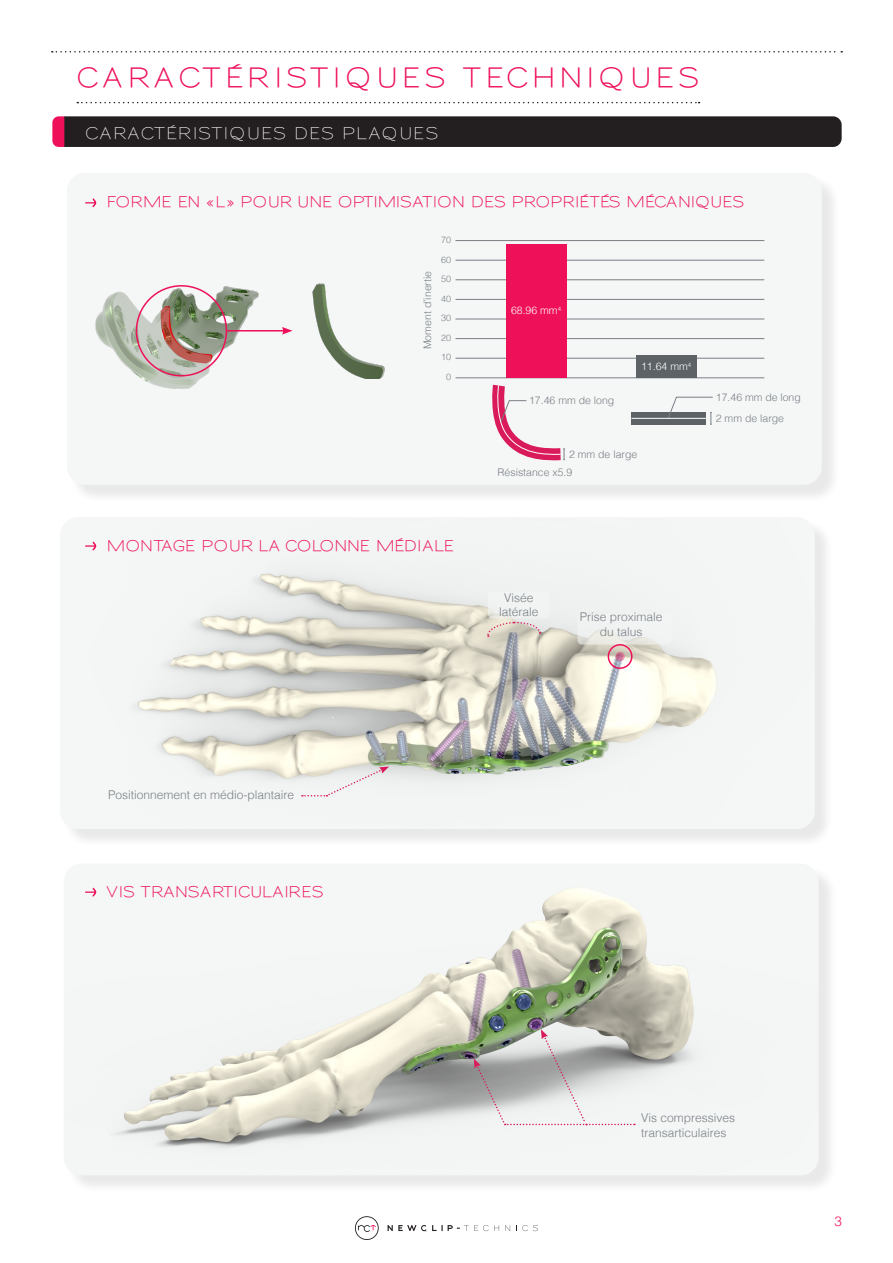
<style>
.page{position:relative;width:893px;height:1263px;background:#fff}
.page>*{position:absolute;margin:0;border:0;box-sizing:border-box;transform-origin:0 0}
.t1{font:600 27px "Sansumi";letter-spacing:.135em;color:#ee1059}
.t2{font:16.5px "Sansumi";letter-spacing:.045em;color:#fff}
.t3{font:600 15px "Sansumi";letter-spacing:-.005em;color:#ee1059}
.t4{font:300 13.5px "Helvetica";color:#ee1059}
.t5{font:300 12px/14.4px "Helvetica";color:#797f84;text-align:center}
.t6{font:300 10.5px "Helvetica";color:#797f84}
.t7{font:300 10.5px "Helvetica";color:#fff}
.t8{font:300 9px "Helvetica";color:#797f84}
</style>
<div class="page">
<svg style="left:52px;top:51px;width:790px;height:2px"></svg>
<svg style="left:355px;top:1216px;width:24px;height:24px"></svg>
<svg style="left:505px;top:1225px;width:5px;height:6px"></svg>
<svg style="left:516px;top:1225px;width:22px;height:6px"></svg>
<svg style="left:388px;top:1225px;width:111px;height:6px"></svg>
<svg style="left:77px;top:102px;width:623px;height:1px"></svg>
<div style="left:52px;top:116px;width:790px;height:31px;background:#231f20"></div>
<div style="left:62px;top:519px;width:771px;height:329px;background:#231f20;opacity:.1"></div>
<img style="left:62px;top:517px;width:753px;height:312px">
<svg style="left:85px;top:541px;width:11px;height:10px"></svg>
<svg style="left:486px;top:621px;width:55px;height:16px"></svg>
<div style="left:488px;top:591px;width:62px;height:27px;background:#f5f7f7;border-radius:4px"></div>
<div style="left:577px;top:614px;width:95px;height:30px;background:linear-gradient(to bottom,#f5f7f9,#eaeae5);border-radius:4px"></div>
<div style="left:608px;top:644px;width:24px;height:25px;border:2px solid #ee1059;border-radius:50%"></div>
<svg style="left:615px;top:652px;width:10px;height:9px"></svg>
<svg style="left:302px;top:766px;width:87px;height:30px"></svg>
<div style="left:69px;top:175px;width:771px;height:328px;background:#231f20;opacity:.1"></div>
<div style="left:67px;top:173px;width:755px;height:312px;background:#f5f7f7;border-radius:18px"></div>
<svg style="left:85px;top:198px;width:11px;height:9px"></svg>
<img style="left:95px;top:285px;width:160px;height:104px">
<hr style="left:455px;top:240px;width:309px;height:1px;background:#797f84">
<hr style="left:455px;top:260px;width:309px;height:1px;background:#797f84">
<hr style="left:455px;top:280px;width:309px;height:1px;background:#797f84">
<hr style="left:455px;top:299px;width:309px;height:1px;background:#797f84">
<hr style="left:455px;top:319px;width:309px;height:1px;background:#797f84">
<hr style="left:455px;top:338px;width:309px;height:1px;background:#797f84">
<hr style="left:455px;top:358px;width:309px;height:1px;background:#797f84">
<hr style="left:455px;top:378px;width:309px;height:1px;background:#797f84">
<div style="left:637px;top:355px;width:60px;height:23px;background:#5d6266"></div>
<div style="left:506px;top:244px;width:60px;height:134px;background:#ee1059"></div>
<img style="left:255px;top:283px;width:130px;height:96px">
<div style="left:631px;top:412px;width:75px;height:12px;background:#5d6266"></div>
<svg style="left:668px;top:397px;width:45px;height:28px"></svg>
<hr style="left:631px;top:418px;width:75px;height:1px;background:#fff">
<svg style="left:487px;top:374px;width:86px;height:87px"></svg>
<div style="left:136px;top:285px;width:91px;height:91px;border:2px solid #ee1059;border-radius:50%"></div>
<hr style="left:227px;top:330px;width:57px;height:1px;background:#ee1059">
<svg style="left:282px;top:327px;width:11px;height:8px"></svg>
<div style="left:66px;top:866px;width:771px;height:328px;background:#231f20;opacity:.1"></div>
<img style="left:64px;top:866px;width:755px;height:309px">
<svg style="left:85px;top:887px;width:11px;height:10px"></svg>
<svg style="left:474px;top:1029px;width:161px;height:96px"></svg>
<p class="t1" style="left:77px;top:64px;width:624px">CARACTÉRISTIQUES TECHNIQUES</p>
<p class="t2" style="left:85px;top:125px;width:355px">CARACTÉRISTIQUES DES PLAQUES</p>
<p class="t3" style="left:106px;top:194px;width:639px">FORME EN «L» POUR UNE OPTIMISATION DES PROPRIÉTÉS MÉCANIQUES</p>
<p class="t8" style="left:441px;top:232px;width:12px">70</p>
<p class="t8" style="left:441px;top:252px;width:12px">60</p>
<p class="t8" style="left:441px;top:271px;width:12px">50</p>
<p class="t8" style="left:441px;top:291px;width:12px">40</p>
<p class="t8" style="left:441px;top:310px;width:12px">30</p>
<p class="t8" style="left:441px;top:330px;width:12px">20</p>
<p class="t8" style="left:441px;top:349px;width:12px">10</p>
<p class="t8" style="left:446px;top:369px;width:7px">0</p>
<p class="t6" style="left:419px;top:349px;width:80px;rotate:-90deg">Moment d’inertie</p>
<p class="t7" style="left:511px;top:302px;width:52px">68.96 mm<sup>4</sup></p>
<p class="t7" style="left:641px;top:357px;width:52px">11.64 mm<sup>4</sup></p>
<p class="t3" style="left:106px;top:538px;width:349px">MONTAGE POUR LA COLONNE MÉDIALE</p>
<p class="t6" style="left:529px;top:392px;width:87px">17.46 mm de long</p>
<p class="t6" style="left:569px;top:445px;width:70px">2 mm de large</p>
<p class="t6" style="left:498px;top:463px;width:76px">Résistance x5.9</p>
<p class="t5" style="left:504px;top:590px;width:31px">Visée</p>
<p class="t5" style="left:499px;top:604px;width:41px">latérale</p>
<p class="t5" style="left:580px;top:609px;width:84px">Prise proximale du talus</p>
<p class="t6" style="left:716px;top:388px;width:87px">17.46 mm de long</p>
<p class="t6" style="left:716px;top:409px;width:70px">2 mm de large</p>
<p class="t5" style="left:108px;top:787px;width:188px">Positionnement en médio-plantaire</p>
<p class="t3" style="left:106px;top:884px;width:219px">VIS TRANSARTICULAIRES</p>
<p class="t5" style="left:641px;top:1110px;width:96px">Vis compressives</p>
<p class="t5" style="left:641px;top:1124px;width:87px">transarticulaires</p>
<p class="t4" style="left:834px;top:1209px;width:9px">3</p>
</div>
